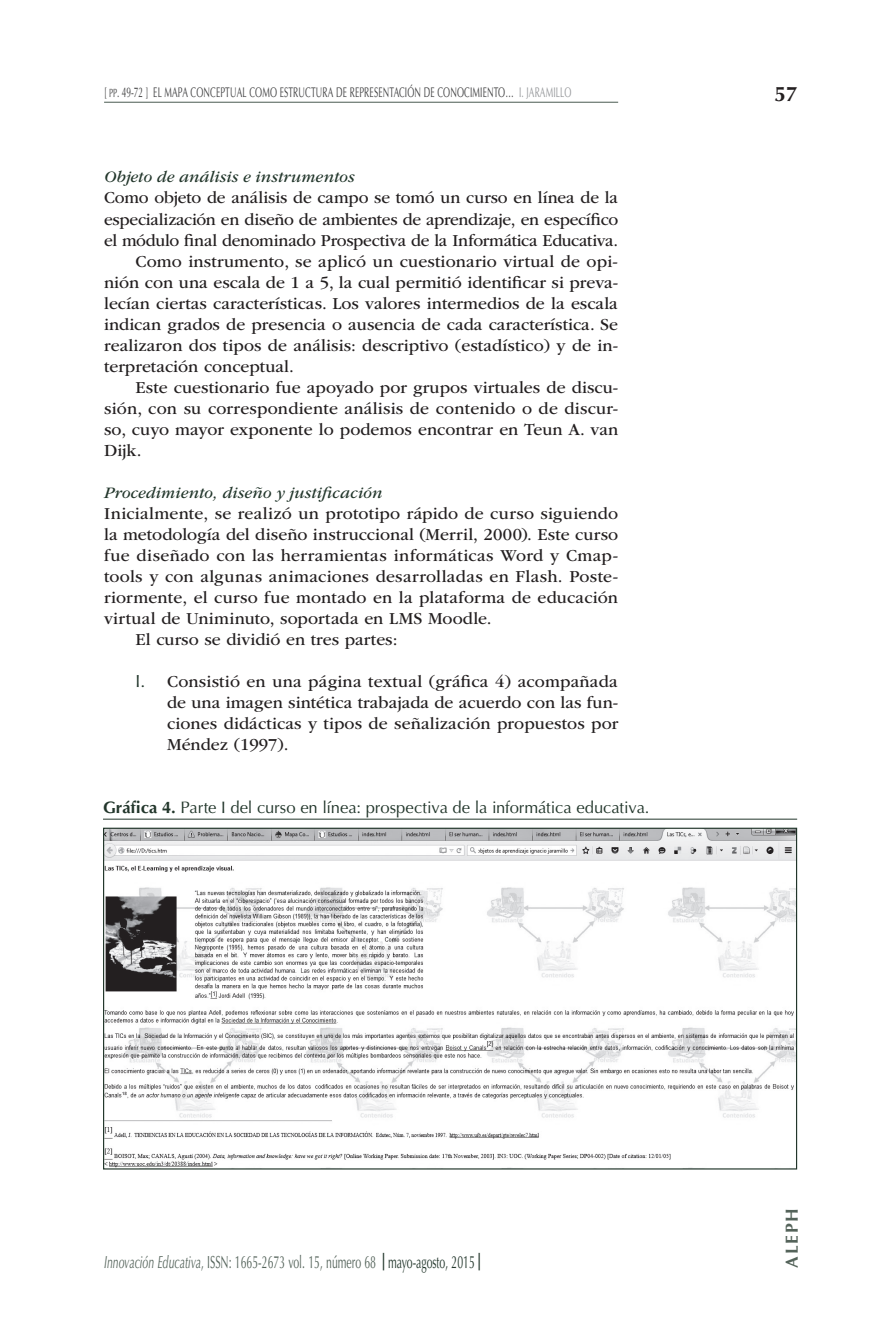
<style>
.page{position:relative;width:887px;height:1328px;background:#fff}
.page>*{position:absolute;margin:0;border:0;box-sizing:border-box;transform-origin:0 0}
.t1{font:700 21px "Optima LT Std";color:#231f20}
.t2{font:17.5px/21px "ITC Garamond Std";color:#231f20;text-align:justify}
.t3{font:17.5px "ITC Garamond Std";letter-spacing:.02em;color:#231f20}
.t4{font:17.5px "Optima LT Std";color:#54635a;scale:.6 1}
.t5{font:17.5px "ITC Garamond Std";letter-spacing:-.02em;color:#231f20}
.t6{font:700 17.5px "Optima LT Std";letter-spacing:.1em;color:#54635a}
.t7{font:16.62px "Optima LT Std";letter-spacing:-.005em;color:#22362b}
.t8{font:italic 16.62px "ITC Garamond Std";letter-spacing:.005em;color:#22362b}
.t9{font:14px "Optima LT Std";letter-spacing:.02em;color:#3e3e3f;scale:.6 1}
.s1{font-family:"Optima LT Std SC850";font-size:11.9px}
.s2{color:#939598}
.s3{font-family:"Optima LT Std";color:#22362b}
.s4{font-weight:700}
.s5{font-style:italic}
.s6{font-weight:900;color:#22362b}
.s7{color:#22362b}
</style>
<div class="page">
<hr style="left:104px;top:102px;width:514px;height:1px;background:#495a50">
<img style="left:105px;top:830px;width:690px;height:337px">
<hr style="left:103px;top:819px;width:694px;height:1px;background:#22362b">
<p class="t9" style="left:104px;top:84px;width:780px">[ <span class="s1">pp</span>. 49-72 ] EL MAPA CONCEPTUAL COMO ESTRUCTURA DE REPRESENTACIÓN DE CONOCIMIENTO… <span class="s2">I. JARAMILLO</span></p>
<p class="t1" style="left:774px;top:82px;width:25px">57</p>
<p class="t8" style="left:104px;top:168px;width:252px">Objeto de análisis e instrumentos</p>
<p class="t2" style="left:104px;top:188px;width:515px">Como objeto de análisis de campo se tomó un curso en línea de la</p>
<p class="t2" style="left:104px;top:209px;width:515px">especialización en diseño de ambientes de aprendizaje, en específico</p>
<p class="t5" style="left:104px;top:230px;width:515px">el módulo final denominado Prospectiva de la Informática Educativa.</p>
<p class="t2" style="left:136px;top:251px;width:483px">Como instrumento, se aplicó un cuestionario virtual de opi-</p>
<p class="t2" style="left:104px;top:272px;width:515px">nión con una escala de 1 a 5, la cual permitió identificar si preva-</p>
<p class="t2" style="left:104px;top:293px;width:515px">lecían ciertas características. Los valores intermedios de la escala</p>
<p class="t2" style="left:104px;top:314px;width:515px">indican grados de presencia o ausencia de cada característica. Se</p>
<p class="t2" style="left:104px;top:335px;width:515px">realizaron dos tipos de análisis: descriptivo (estadístico) y de in-</p>
<p class="t2" style="left:104px;top:356px;width:191px">terpretación conceptual.</p>
<p class="t2" style="left:136px;top:377px;width:484px">Este cuestionario fue apoyado por grupos virtuales de discu-</p>
<p class="t2" style="left:104px;top:398px;width:515px">sión, con su correspondiente análisis de contenido o de discur-</p>
<p class="t2" style="left:104px;top:419px;width:515px">so, cuyo mayor exponente lo podemos encontrar en Teun A. van</p>
<p class="t2" style="left:104px;top:440px;width:39px">Dijk.</p>
<p class="t8" style="left:104px;top:483px;width:280px">Procedimiento, diseño y justificación</p>
<p class="t2" style="left:104px;top:503px;width:515px">Inicialmente, se realizó un prototipo rápido de curso siguiendo</p>
<p class="t2" style="left:104px;top:524px;width:515px">la metodología del diseño instruccional (Merril, 2000). Este curso</p>
<p class="t3" style="left:104px;top:545px;width:515px">fue diseñado con las herramientas informáticas Word y Cmap-</p>
<p class="t3" style="left:104px;top:566px;width:515px">tools y con algunas animaciones desarrolladas en Flash. Poste-</p>
<p class="t2" style="left:104px;top:587px;width:515px">riormente, el curso fue montado en la plataforma de educación</p>
<p class="t2" style="left:104px;top:608px;width:389px">virtual de Uniminuto, soportada en LMS Moodle.</p>
<p class="t2" style="left:136px;top:629px;width:263px">El curso se dividió en tres partes:</p>
<p class="t2" style="left:167px;top:671px;width:453px;text-indent:-32px"><span class="s3">I.</span> Consistió en una página textual (gráfica 4) acompañada de una imagen sintética trabajada de acuerdo con las fun&shy;ciones didácticas y tipos de señalización propuestos por Méndez (1997).</p>
<p class="t7" style="left:103px;top:798px;width:548px"><span class="s4">Gráfica 4.</span> Parte I del curso en línea: prospectiva de la informática educativa.</p>
<p class="t4" style="left:104px;top:1251px;width:628px"><span class="s5">Innovación Educativa</span>, ISSN: 1665-2673 vol. 15, número 68 <span class="s6">|</span> <span class="s7">mayo-agosto, 2015</span> <span class="s6">|</span></p>
<p class="t6" style="left:781px;top:1268px;width:61px;rotate:-90deg">ALEPH</p>
</div>
